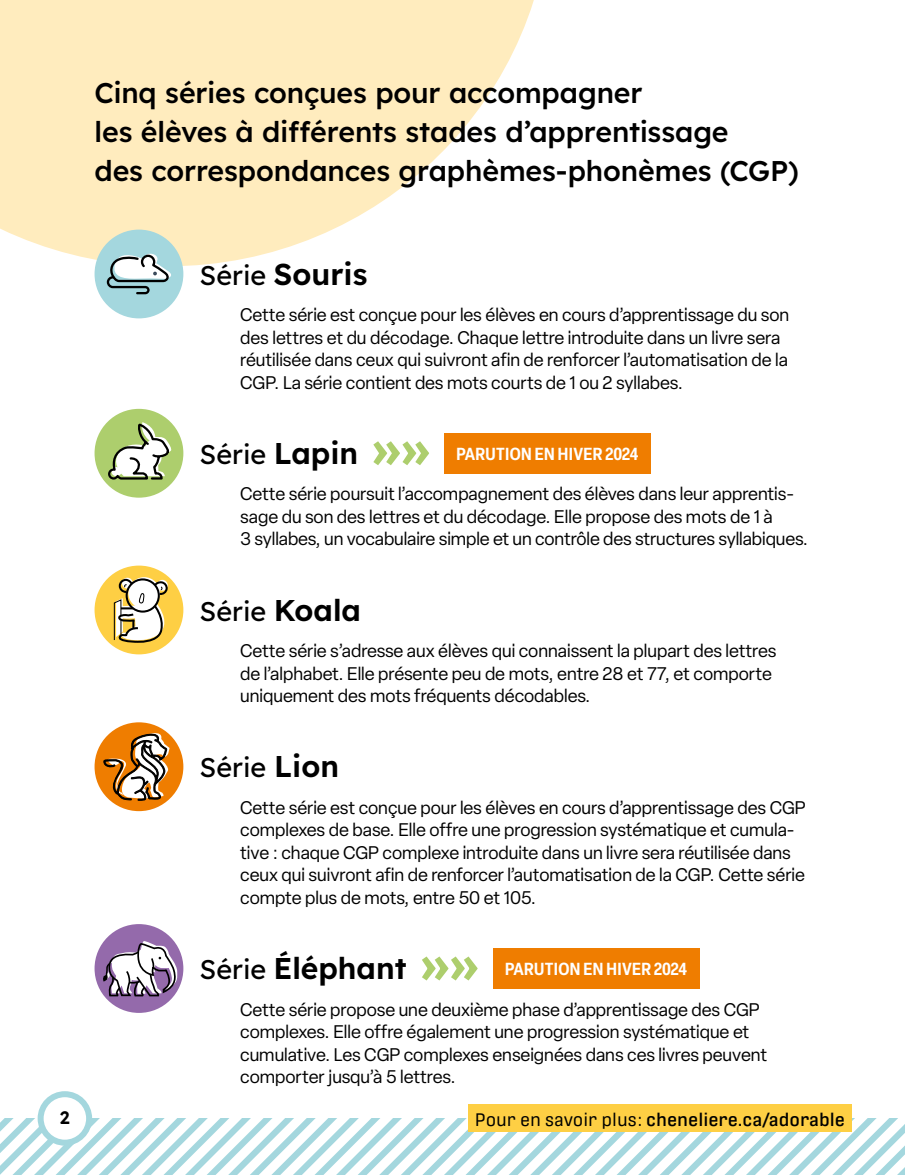
<style>
.page{position:relative;width:905px;height:1175px;background:#fff}
.page>*{position:absolute;margin:0;border:0;box-sizing:border-box;transform-origin:0 0}
.t1{font:600 30px "Lexend";color:#000}
.t2{font:500 28.5px/39px "Lexend";letter-spacing:-.005em;color:#000}
.t3{font:27px "Lexend";color:#000}
.t4{font:18px/22.5px "Elza";color:#000}
.t5{font:500 18px "Protipo";color:#000}
.t6{font:600 18px "Lexend";color:#000}
.t7{font:600 condensed 17.25px "Elza";letter-spacing:.02em;color:#fff}
.s1{font-weight:400;font-size:27px}
.s2{font-weight:600;font-size:30px}
.s3{font-weight:400}
</style>
<div class="page">
<svg style="left:0;top:0;width:534px;height:266px;fill:#ffecbe"></svg>
<div style="left:94px;top:924px;width:89px;height:88px;background:#946aab;border-radius:50%"></div>
<svg style="left:103px;top:940px;width:76px;height:57px"></svg>
<div style="left:94px;top:722px;width:89px;height:89px;background:#ef7d00;border-radius:50%"></div>
<svg style="left:103px;top:729px;width:66px;height:72px"></svg>
<div style="left:94px;top:565px;width:89px;height:89px;background:#fecf44;border-radius:50%"></div>
<svg style="left:113px;top:578px;width:57px;height:68px"></svg>
<div style="left:126px;top:578px;width:34px;height:34px;border:2px solid #000;border-radius:50%"></div>
<div style="left:94px;top:229px;width:89px;height:89px;background:#a4d7de;border-radius:50%"></div>
<svg style="left:106px;top:253px;width:65px;height:42px"></svg>
<div style="left:94px;top:409px;width:89px;height:88px;background:#adce6d;border-radius:50%"></div>
<svg style="left:107px;top:421px;width:65px;height:59px"></svg>
<div style="left:444px;top:433px;width:206px;height:41px;background:#ef7d00"></div>
<div style="left:492px;top:948px;width:207px;height:41px;background:#ef7d00"></div>
<svg style="left:373px;top:441px;width:56px;height:24px"></svg>
<svg style="left:422px;top:956px;width:55px;height:24px"></svg>
<svg style="left:0;top:1118px;width:904px;height:56px"></svg>
<div style="left:41px;top:1094px;width:48px;height:48px;background:#fff;border-radius:50%"></div>
<div style="left:38px;top:1091px;width:54px;height:54px;border:6px solid #a4d7de;border-radius:50%"></div>
<div style="left:468px;top:1104px;width:383px;height:28px;background:#fecf44"></div>
<h2 class="t2" style="left:94px;top:71px;width:705px">Cinq séries conçues pour accompagner<br>les élèves à différents stades d’apprentissage<br>des correspondances graphèmes-phonèmes (CGP)</h2>
<h1 class="t1" style="left:199px;top:252px;width:169px"><span class="s1">Série</span> Souris</h1>
<p class="t4" style="left:240px;top:303px;width:550px">Cette série est conçue pour les élèves en cours d’apprentissage du son des lettres et du décodage. Chaque lettre introduite dans un livre sera réutilisée dans ceux qui suivront afin de renforcer l’automatisation de la CGP. La série contient des mots courts de 1 ou 2 syllabes.</p>
<h3 class="t3" style="left:199px;top:434px;width:160px">Série <span class="s2">Lapin</span></h3>
<p class="t7" style="left:456px;top:442px;width:183px">PARUTION EN HIVER 2024</p>
<p class="t4" style="left:240px;top:482px;width:569px">Cette série poursuit l’accompagnement des élèves dans leur apprentis&shy;sage du son des lettres et du décodage. Elle propose des mots de 1 à<br>3 syllabes, un vocabulaire simple et un contrôle des structures syllabiques.</p>
<h3 class="t3" style="left:199px;top:591px;width:163px">Série <span class="s2">Koala</span></h3>
<p class="t4" style="left:240px;top:639px;width:537px">Cette série s’adresse aux élèves qui connaissent la plupart des lettres de l’alphabet. Elle présente peu de mots, entre 28 et 77, et comporte uniquement des mots fréquents décodables.</p>
<h3 class="t3" style="left:199px;top:748px;width:141px">Série <span class="s2">Lion</span></h3>
<p class="t4" style="left:240px;top:796px;width:567px">Cette série est conçue pour les élèves en cours d’apprentissage des CGP complexes de base. Elle offre une progression systématique et cumula&shy;tive : chaque CGP complexe introduite dans un livre sera réutilisée dans ceux qui suivront afin de renforcer l’automatisation de la CGP. Cette série compte plus de mots, entre 50 et 105.</p>
<h1 class="t1" style="left:199px;top:946px;width:208px"><span class="s1">Série</span> Éléphant</h1>
<p class="t7" style="left:505px;top:957px;width:183px">PARUTION EN HIVER 2024</p>
<p class="t4" style="left:240px;top:998px;width:528px">Cette série propose une deuxième phase d’apprentissage des CGP complexes. Elle offre également une progression systématique et cumulative. Les CGP complexes enseignées dans ces livres peuvent comporter jusqu’à 5 lettres.</p>
<p class="t6" style="left:60px;top:1104px;width:11px">2</p>
<p class="t5" style="left:475px;top:1108px;width:371px"><span class="s3">Pour en savoir plus :</span> cheneliere.ca/adorable</p>
</div>
